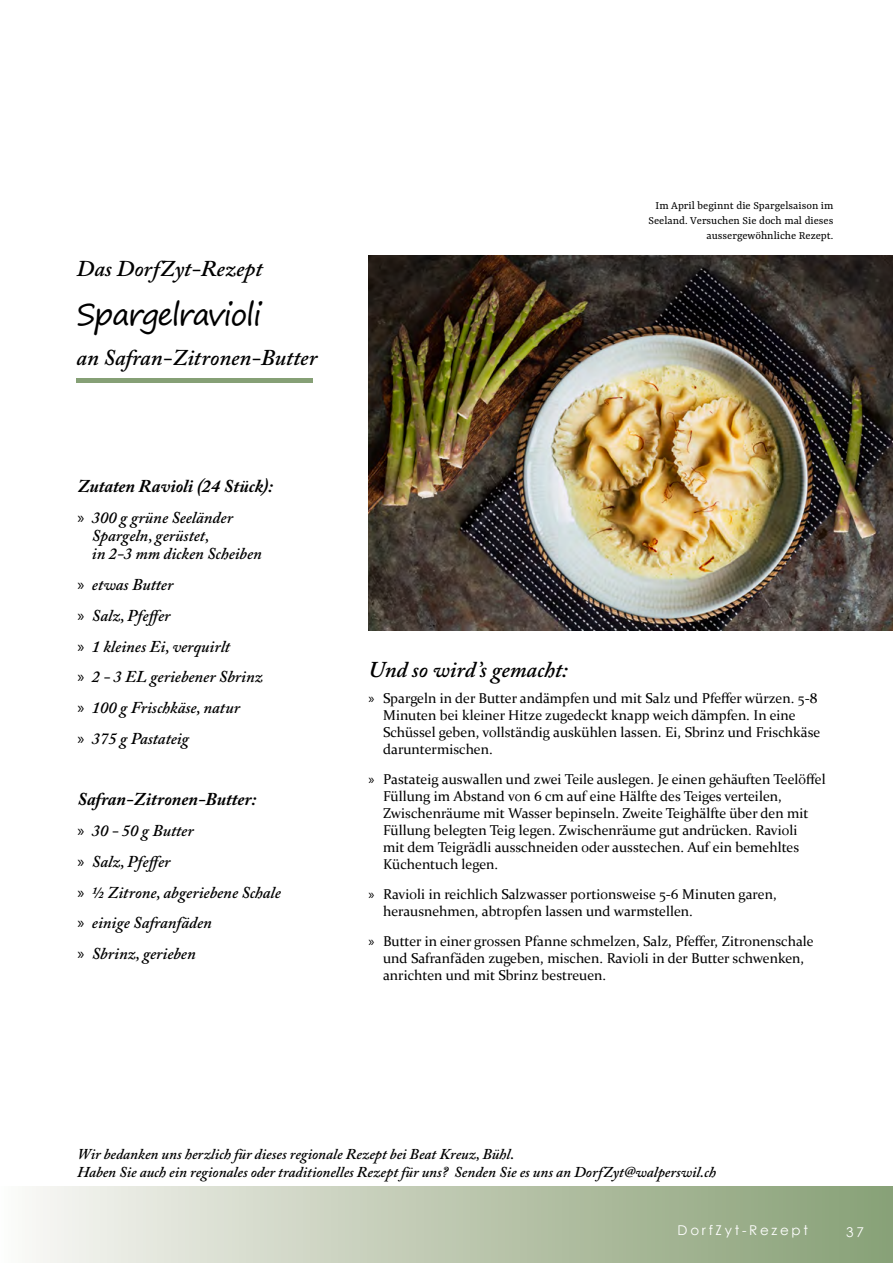
<style>
.page{position:relative;width:893px;height:1263px;background:#fff}
.page>*{position:absolute;margin:0;border:0;box-sizing:border-box;transform-origin:0 0}
.t1{font:30px "Segoe Print";letter-spacing:-.05em;color:#000}
.t2{font:italic 600 22.5px "Adobe Caslon Pro";color:#000}
.t3{font:italic 700 18px "Adobe Caslon Pro";color:#000}
.t4{font:italic 600 16.5px/30.8px "Adobe Caslon Pro";color:#000}
.t5{font:italic 600 15px/18px "Adobe Caslon Pro";color:#000}
.t6{font:14.25px/17.1px "Constantia";color:#000}
.t7{font:13.5px "Century Gothic";letter-spacing:.2em;color:#fff}
.t8{font:12px/15px "Yrsa";color:#000;text-align:right}
.s1{font-family:"Myriad Pro";font-weight:400;font-style:normal}
.s2{font-family:"Myriad Pro"}
</style>
<div class="page">
<div style="left:0;top:1186px;width:893px;height:77px;background:linear-gradient(to right,#f9f7f5,#869e72)"></div>
<hr style="left:0;top:1186px;width:1px;height:77px;background:#fefefe">
<hr style="left:77px;top:379px;width:236px;height:4px;background:#86a076">
<img style="left:369px;top:255px;width:524px;height:375px">
<h2 class="t2" style="left:77px;top:255px;width:188px">Das DorfZyt-Rezept</h2>
<h1 class="t1" style="left:77px;top:288px;width:187px">Spargelravioli</h1>
<h2 class="t2" style="left:77px;top:344px;width:242px">an Safran-Zitronen-Butter</h2>
<p class="t3" style="left:77px;top:476px;width:197px">Zutaten Ravioli (24 Stück):</p>
<p class="t4" style="left:92px;top:508px;width:171px;line-height:18px;text-indent:-15px"><span class="s1">»</span> 300 g grüne Seeländer<br>Spargeln, gerüstet,<br>in 2-3 mm dicken Scheiben</p>
<p class="t4" style="left:77px;top:569px;width:187px"><span class="s1">»</span> etwas Butter<br><span class="s1">»</span> Salz, Pfeffer<br><span class="s1">»</span> 1 kleines Ei, verquirlt<br><span class="s1">»</span> 2 - 3 EL geriebener Sbrinz <span class="s1">»</span> 100 g Frischkäse, natur<br><span class="s1">»</span> 375 g Pastateig</p>
<p class="t3" style="left:77px;top:788px;width:180px">Safran-Zitronen-Butter:</p>
<p class="t4" style="left:77px;top:815px;width:205px"><span class="s1">»</span> 30 - 50 g Butter<br><span class="s1">»</span> Salz, Pfeffer<br><span class="s1">»</span> ½ Zitrone, abgeriebene Schale <span class="s1">»</span> einige Safranfäden<br><span class="s1">»</span> Sbrinz, gerieben</p>
<p class="t8" style="left:648px;top:199px;width:187px">Im April beginnt die Spargelsaison im<br>Seeland. Versuchen Sie doch mal dieses aussergewöhnliche Rezept.</p>
<h2 class="t2" style="left:368px;top:656px;width:201px">Und so wird’s gemacht:</h2>
<p class="t6" style="left:383px;top:688px;width:439px;text-indent:-15px"><span class="s2">»</span> Spargeln in der Butter andämpfen und mit Salz und Pfeffer würzen. 5-8<br>Minuten bei kleiner Hitze zugedeckt knapp weich dämpfen. In eine Schüssel geben, vollständig auskühlen lassen. Ei, Sbrinz und Frischkäse daruntermischen.</p>
<p class="t6" style="left:383px;top:770px;width:444px;text-indent:-15px"><span class="s2">»</span> Pastateig auswallen und zwei Teile auslegen. Je einen gehäuften Teelöffel Füllung im Abstand von 6 cm auf eine Hälfte des Teiges verteilen, Zwischenräume mit Wasser bepinseln. Zweite Teighälfte über den mit Füllung belegten Teig legen. Zwischenräume gut andrücken. Ravioli<br>mit dem Teigrädli ausschneiden oder ausstechen. Auf ein bemehltes Küchentuch legen.</p>
<p class="t6" style="left:383px;top:885px;width:395px;text-indent:-15px"><span class="s2">»</span> Ravioli in reichlich Salzwasser portionsweise 5-6 Minuten garen, herausnehmen, abtropfen lassen und warmstellen.</p>
<p class="t6" style="left:383px;top:932px;width:432px;text-indent:-15px"><span class="s2">»</span> Butter in einer grossen Pfanne schmelzen, Salz, Pfeffer, Zitronenschale und Safranfäden zugeben, mischen. Ravioli in der Butter schwenken, anrichten und mit Sbrinz bestreuen.</p>
<p class="t5" style="left:77px;top:1144px;width:640px">Wir bedanken uns herzlich für dieses regionale Rezept bei Beat Kreuz, Bühl.<br>Haben Sie auch ein regionales oder traditionelles Rezept für uns? Senden Sie es uns an DorfZyt@walperswil.ch</p>
<p class="t7" style="left:678px;top:1220px;width:132px">DorfZyt-Rezept</p>
<p class="t7" style="left:846px;top:1222px;width:19px">37</p>
</div>
